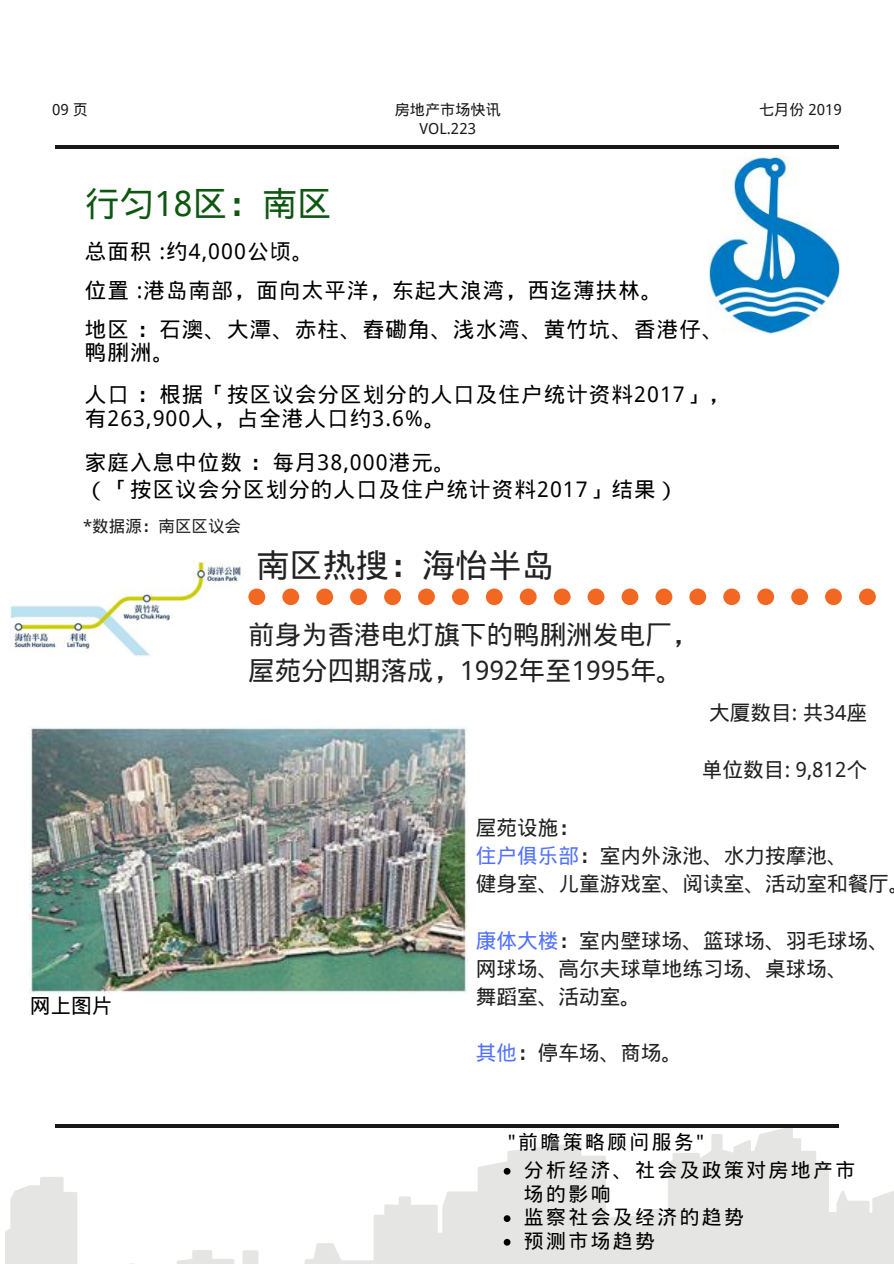
<style>
.page{position:relative;width:894px;height:1264px;background:#fff}
.page>*{position:absolute;margin:0;border:0;box-sizing:border-box;transform-origin:0 0}
.t1{font:34.8px "Wen Quan Yi Micro Hei";color:#0d5711}
.t2{font:33.15px "Wen Quan Yi Micro Hei";color:#222}
.t3{font:26.55px/36px "Wen Quan Yi Micro Hei";color:#222}
.t4{font:21.45px/38.8px "Wen Quan Yi Micro Hei";letter-spacing:.05em;color:#000}
.t5{font:20.7px/28px "Wen Quan Yi Micro Hei";color:#222}
.t6{font:20.7px "Wen Quan Yi Micro Hei";color:#000}
.t7{font:19.8px/23.7px "Wen Quan Yi Micro Hei";letter-spacing:.12em;color:#000}
.t8{font:16.5px "Wen Quan Yi Micro Hei";color:#222}
.t9{font:15.15px "Wen Quan Yi Micro Hei";color:#181818}
.s1{color:#5271ff}
</style>
<div class="page">
<hr style="left:55px;top:146px;width:783px;height:3px;background:#181818">
<svg style="left:55px;top:1126px;width:838px;height:137px"></svg>
<svg style="left:5px;top:1130px;width:885px;height:133px"></svg>
<hr style="left:55px;top:1124px;width:783px;height:3px;background:#181818">
<svg style="left:503px;top:1167px;width:7px;height:7px"></svg>
<svg style="left:503px;top:1215px;width:7px;height:6px"></svg>
<svg style="left:503px;top:1238px;width:7px;height:7px"></svg>
<div style="left:418px;top:588px;width:17px;height:17px;background:#f26722;border-radius:50%"></div>
<div style="left:452px;top:588px;width:16px;height:17px;background:#f26722;border-radius:50%"></div>
<div style="left:384px;top:588px;width:17px;height:17px;background:#f26722;border-radius:50%"></div>
<div style="left:519px;top:588px;width:17px;height:17px;background:#f26722;border-radius:50%"></div>
<svg style="left:248px;top:588px;width:17px;height:17px"></svg>
<div style="left:553px;top:588px;width:17px;height:17px;background:#f26722;border-radius:50%"></div>
<div style="left:282px;top:588px;width:17px;height:17px;background:#f26722;border-radius:50%"></div>
<div style="left:316px;top:588px;width:17px;height:17px;background:#f26722;border-radius:50%"></div>
<div style="left:350px;top:588px;width:17px;height:17px;background:#f26722;border-radius:50%"></div>
<div style="left:485px;top:588px;width:17px;height:17px;background:#f26722;border-radius:50%"></div>
<div style="left:757px;top:588px;width:16px;height:17px;background:#f26722;border-radius:50%"></div>
<div style="left:791px;top:588px;width:16px;height:17px;background:#f26722;border-radius:50%"></div>
<div style="left:824px;top:588px;width:17px;height:17px;background:#f26722;border-radius:50%"></div>
<div style="left:858px;top:588px;width:17px;height:17px;background:#f26722;border-radius:50%"></div>
<div style="left:723px;top:588px;width:17px;height:17px;background:#f26722;border-radius:50%"></div>
<div style="left:621px;top:588px;width:17px;height:17px;background:#f26722;border-radius:50%"></div>
<div style="left:655px;top:588px;width:17px;height:17px;background:#f26722;border-radius:50%"></div>
<div style="left:587px;top:588px;width:17px;height:17px;background:#f26722;border-radius:50%"></div>
<div style="left:689px;top:588px;width:17px;height:17px;background:#f26722;border-radius:50%"></div>
<img style="left:708px;top:157px;width:132px;height:178px">
<img style="left:10px;top:562px;width:231px;height:94px">
<img style="left:30px;top:727px;width:437px;height:266px">
<p class="t9" style="left:52px;top:101px;width:37px">09 页</p>
<p class="t9" style="left:395px;top:100px;width:107px">房地产市场快讯</p>
<p class="t9" style="left:758px;top:100px;width:84px">七月份 2019</p>
<p class="t9" style="left:419px;top:120px;width:58px">VOL.223</p>
<h1 class="t1" style="left:85px;top:183px;width:248px">行匀18区：南区</h1>
<p class="t4" style="left:85px;top:232px;width:640px">总面积 :约4,000公顷。<br>位置 :港岛南部，面向太平洋，东起大浪湾，西迄薄扶林。<br>地区：石澳、大潭、赤柱、舂磡角、浅水湾、黄竹坑、香港仔、</p>
<p class="t4" style="left:85px;top:330px;width:646px;line-height:42.8px">鸭脷洲。<br>人口：根据「按区议会分区划分的人口及住户统计资料2017」，</p>
<p class="t4" style="left:85px;top:396px;width:372px;line-height:44px">有263,900人，占全港人口约3.6%。家庭入息中位数：每月38,000港元。</p>
<p class="t4" style="left:85px;top:470px;width:594px">（「按区议会分区划分的人口及住户统计资料2017」结果）</p>
<p class="t8" style="left:83px;top:517px;width:159px">*数据源：南区区议会</p>
<h2 class="t2" style="left:256px;top:546px;width:299px">南区热搜：海怡半岛</h2>
<p class="t6" style="left:30px;top:993px;width:84px">网上图片</p>
<p class="t3" style="left:248px;top:616px;width:452px">前身为香港电灯旗下的鸭脷洲发电厂，屋苑分四期落成，1992年至1995年。</p>
<p class="t5" style="left:708px;top:699px;width:159px">大厦数目: 共34座</p>
<p class="t5" style="left:701px;top:755px;width:167px">单位数目: 9,812个</p>
<p class="t5" style="left:476px;top:814px;width:435px">屋苑设施：<br><span class="s1">住户俱乐部</span>：室内外泳池、水力按摩池、<br>健身室、儿童游戏室、阅读室、活动室和餐厅。</p>
<p class="t5" style="left:476px;top:926px;width:414px"><span class="s1">康体大楼</span>：室内壁球场、篮球场、羽毛球场、网球场、高尔夫球草地练习场、桌球场、<br>舞蹈室、活动室。</p>
<p class="t5" style="left:476px;top:1038px;width:208px"><span class="s1">其他</span>：停车场、商场。</p>
<p class="t7" style="left:523px;top:1127px;width:333px;line-height:28.3px;text-indent:-16px">"前瞻策略顾问服务"<br>分析经济、社会及政策对房地产市</p>
<p class="t7" style="left:523px;top:1181px;width:221px">场的影响<br>监察社会及经济的趋势预测市场趋势</p>
</div>
